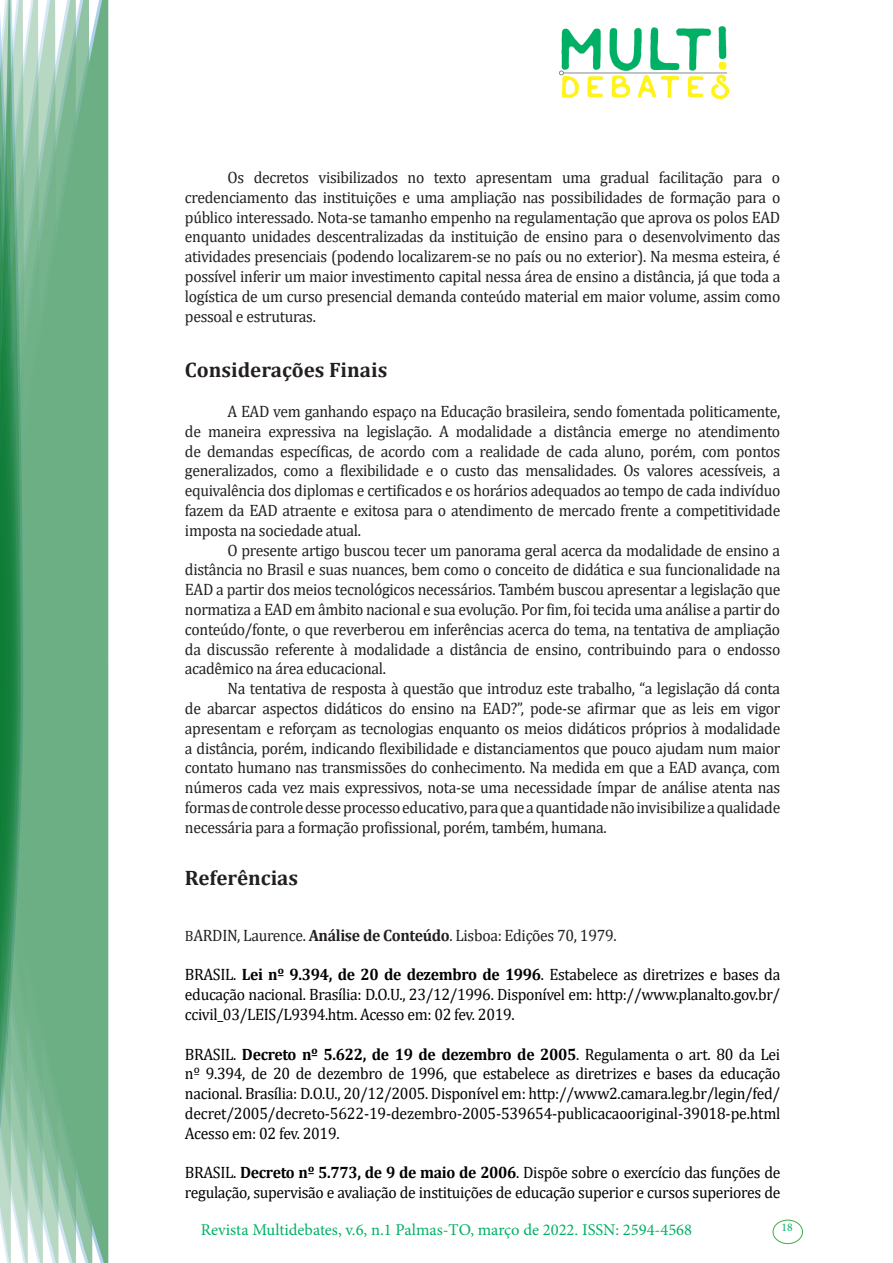
<style>
.page{position:relative;width:893px;height:1263px;background:#fff}
.page>*{position:absolute;margin:0;border:0;box-sizing:border-box;transform-origin:0 0}
.Titulo_2{font:700 21px "Cambria";color:#231f20}
.texto{font:16.5px/19.8px "Cambria";letter-spacing:-.02em;color:#231f20;text-align:justify;scale:.95 1}
.texto-2{font:16.5px/19.8px "Cambria";letter-spacing:-.02em;color:#000;text-align:justify;scale:.95 1}
.t1{font:16.5px "Minion Pro";color:#00b064}
.t2{font:11.7px "Minion Pro";color:#00b064}
.s1{font-size:15px}
.s2{font-weight:700}
</style>
<div class="page">
<img style="left:559px;top:26px;width:169px;height:72px">
<div style="left:95px;top:0;width:14px;height:1263px;background:#6caf84"></div>
<svg style="left:79px;top:0;width:16px;height:1263px;background:#71b289"></svg>
<svg style="left:62px;top:0;width:17px;height:1263px;background:#75b48c"></svg>
<svg style="left:45px;top:0;width:17px;height:1263px;background:#7cb792"></svg>
<svg style="left:30px;top:0;width:15px;height:1263px;background:#80ba96"></svg>
<svg style="left:0;top:0;width:30px;height:1263px;background:#61a97f"></svg>
<div style="left:772px;top:1219px;width:31px;height:25px;border:1px solid #40ae49;border-radius:50%"></div>
<p class="texto" style="left:185px;top:167px;width:628px;text-indent:43px">Os decretos visibilizados no texto apresentam uma gradual facilitação para o credenciamento das instituições e uma ampliação nas possibilidades de formação para o público interessado. Nota-se tamanho empenho na regulamentação que aprova os polos EAD enquanto unidades descentralizadas da instituição de ensino para o desenvolvimento das atividades presenciais (podendo localizarem-se no país ou no exterior). Na mesma esteira, é possível inferir um maior investimento capital nessa área de ensino a distância, já que toda a logística de um curso presencial demanda conteúdo material em maior volume, assim como pessoal e estruturas.</p>
<p class="Titulo_2" style="left:185px;top:355px;width:204px">Considerações Finais</p>
<p class="texto" style="left:185px;top:401px;width:628px;text-indent:43px">A EAD vem ganhando espaço na Educação brasileira, sendo fomentada politicamente, de maneira expressiva na legislação. A modalidade a distância emerge no atendimento de demandas específicas, de acordo com a realidade de cada aluno, porém, com pontos generalizados, como a flexibilidade e o custo das mensalidades. Os valores acessíveis, a equivalência dos diplomas e certificados e os horários adequados ao tempo de cada indivíduo fazem da EAD atraente e exitosa para o atendimento de mercado frente a competitividade imposta na sociedade atual.</p>
<p class="texto" style="left:185px;top:540px;width:628px;text-indent:43px">O presente artigo buscou tecer um panorama geral acerca da modalidade de ensino a distância no Brasil e suas nuances, bem como o conceito de didática e sua funcionalidade na EAD a partir dos meios tecnológicos necessários. Também buscou apresentar a legislação que normatiza a EAD em âmbito nacional e sua evolução. Por fim, foi tecida uma análise a partir do conteúdo/fonte, o que reverberou em inferências acerca do tema, na tentativa de ampliação da discussão referente à modalidade a distância de ensino, contribuindo para o endosso acadêmico na área educacional.</p>
<p class="texto" style="left:185px;top:679px;width:628px;text-indent:43px">Na tentativa de resposta à questão que introduz este trabalho, “a legislação dá conta de abarcar aspectos didáticos do ensino na EAD?”, pode-se afirmar que as leis em vigor apresentam e reforçam as tecnologias enquanto os meios didáticos próprios à modalidade a distância, porém, indicando flexibilidade e distanciamentos que pouco ajudam num maior contato humano nas transmissões do conhecimento. Na medida em que a EAD avança, com números cada vez mais expressivos, nota-se uma necessidade ímpar de análise atenta nas formas de controle desse processo educativo, para que a quantidade não invisibilize a qualidade necessária para a formação profissional, porém, também, humana.</p>
<p class="Titulo_2" style="left:185px;top:863px;width:115px">Referências</p>
<p class="texto" style="left:185px;top:925px;width:456px"><span class="s1">B</span>ARDIN, Laurence. <span class="s2">Análise de Conteúdo</span>. Lisboa: Edições 70, 1979.</p>
<p class="texto-2" style="left:185px;top:965px;width:628px">BRASIL. <span class="s2">Lei nº 9.394, de 20 de dezembro de 1996</span>. Estabelece as diretrizes e bases da educação nacional. Brasília: D.O.U., 23/12/1996. Disponível em: http://www.planalto.gov.br/ ccivil_03/LEIS/L9394.htm. Acesso em: 02 fev. 2019.</p>
<p class="texto-2" style="left:185px;top:1044px;width:628px">BRASIL. <span class="s2">Decreto nº 5.622, de 19 de dezembro de 2005</span>. Regulamenta o art. 80 da Lei nº 9.394, de 20 de dezembro de 1996, que estabelece as diretrizes e bases da educação nacional. Brasília: D.O.U., 20/12/2005. Disponível em: http://www2.camara.leg.br/legin/fed/ decret/2005/decreto-5622-19-dezembro-2005-539654-publicacaooriginal-39018-pe.html Acesso em: 02 fev. 2019.</p>
<p class="texto-2" style="left:185px;top:1163px;width:628px">BRASIL. <span class="s2">Decreto nº 5.773, de 9 de maio de 2006</span>. Dispõe sobre o exercício das funções de regulação, supervisão e avaliação de instituições de educação superior e cursos superiores de</p>
<p class="t1" style="left:201px;top:1218px;width:493px">Revista Multidebates, v.6, n.1 Palmas-TO, março de 2022. ISSN: 2594-4568</p>
<p class="t2" style="left:781px;top:1219px;width:13px">18</p>
</div>
